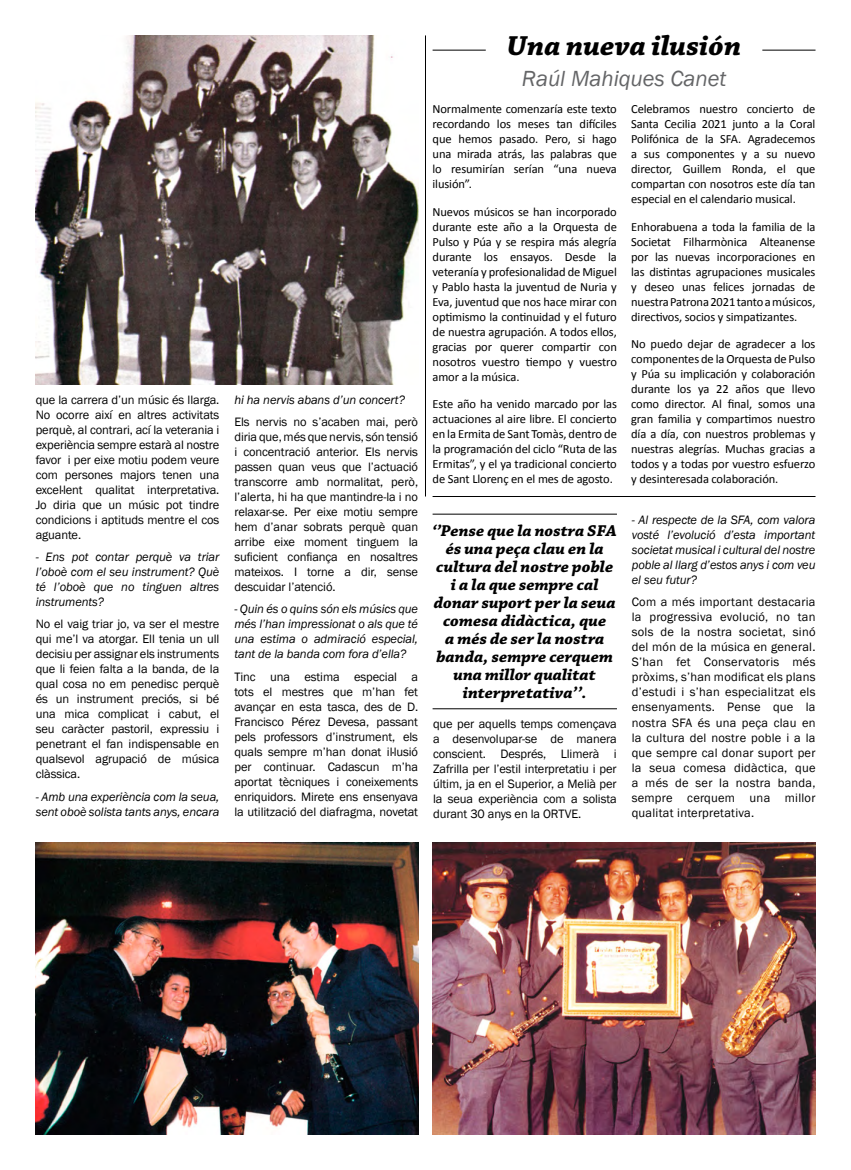
<style>
.page{position:relative;width:851px;height:1170px;background:#fff}
.page>*{position:absolute;margin:0;border:0;box-sizing:border-box;transform-origin:0 0}
.t1{font:italic 700 28.88px "Chaparral Pro";color:#000;scale:1.05 1}
.t2{font:italic 22.5px "Franklin Gothic";color:#646567}
.t3{font:italic 700 16.5px/18px "Chaparral Pro";color:#000;text-align:center;scale:1.05 1}
.t4{font:12.5px/15px "Franklin Gothic";letter-spacing:-.01em;color:#000;text-align:justify}
.t5{font:12.5px/15px "Calibri";letter-spacing:-.01em;color:#000;text-align:justify}
.t6{font:italic 12.5px/15px "Franklin Gothic";letter-spacing:-.01em;color:#000;text-align:justify}
</style>
<div class="page">
<hr style="left:762px;top:50px;width:53px;height:1px;background:#000">
<hr style="left:432px;top:50px;width:53px;height:1px;background:#000">
<hr style="left:425px;top:35px;width:1px;height:461px;background:#000">
<hr style="left:432px;top:496px;width:383px;height:1px;background:#000">
<img style="left:35px;top:35px;width:383px;height:349px">
<img style="left:35px;top:842px;width:383px;height:292px">
<img style="left:432px;top:842px;width:383px;height:292px">
<hr style="left:432px;top:514px;width:185px;height:1px;background:#000">
<hr style="left:432px;top:708px;width:185px;height:1px;background:#000">
<p class="t4" style="left:36px;top:392px;width:185px">que la carrera d’un músic és llarga.<br>No ocorre així en altres activitats perquè, al contrari, ací la veterania i experiència sempre estarà al nostre favor i per eixe motiu podem veure com persones majors tenen una excel·lent qualitat interpretativa.<br>Jo diria que un músic pot tindre condicions i aptituds mentre el cos aguante.</p>
<p class="t6" style="left:36px;top:549px;width:185px">- Ens pot contar perquè va triar l’oboè com el seu instrument? Què té l’oboè que no tinguen altres instruments?</p>
<p class="t4" style="left:36px;top:617px;width:185px">No el vaig triar jo, va ser el mestre qui me’l va atorgar. Ell tenia un ull decisiu per assignar els instruments que li feien falta a la banda, de la qual cosa no em penedisc perquè és un instrument preciós, si bé una mica complicat i cabut, el seu caràcter pastoril, expressiu i penetrant el fan indispensable en qualsevol agrupació de música clàssica.</p>
<p class="t6" style="left:36px;top:789px;width:185px">- Amb una experiència com la seua, sent oboè solista tants anys, encara</p>
<p class="t6" style="left:234px;top:392px;width:172px">hi ha nervis abans d’un concert?</p>
<p class="t4" style="left:234px;top:415px;width:185px">Els nervis no s’acaben mai, però diria que, més que nervis, són tensió i concentració anterior. Els nervis passen quan veus que l’actuació transcorre amb normalitat, però, l’alerta, hi ha que mantindre-la i no relaxar-se. Per eixe motiu sempre hem d’anar sobrats perquè quan arribe eixe moment tinguem la suficient confiança en nosaltres mateixos. I torne a dir, sense descuidar l’atenció.</p>
<p class="t6" style="left:234px;top:602px;width:185px">- Quin és o quins són els músics que més l’han impressionat o als que té una estima o admiració especial, tant de la banda com fora d’ella?</p>
<p class="t4" style="left:234px;top:669px;width:185px">Tinc una estima especial a tots el mestres que m’han fet avançar en esta tasca, des de D.<br>Francisco Pérez Devesa, passant pels professors d’instrument, els quals sempre m’han donat il·lusió per continuar. Cadascun m’ha aportat tècniques i coneixements enriquidors. Mirete ens ensenyava la utilització del diafragma, novetat</p>
<h1 class="t1" style="left:507px;top:29px;width:225px">Una nueva ilusión</h1>
<h2 class="t2" style="left:521px;top:65px;width:206px">Raúl Mahiques Canet</h2>
<p class="t5" style="left:432px;top:102px;width:186px">Normalmente comenzaría este texto recordando los meses tan difíciles que hemos pasado. Pero, si hago una mirada atrás, las palabras que lo resumirían serían “una nueva ilusión”.</p>
<p class="t5" style="left:432px;top:204px;width:186px">Nuevos músicos se han incorporado durante este año a la Orquesta de Pulso y Púa y se respira más alegría durante los ensayos. Desde la veteranía y profesionalidad de Miguel y Pablo hasta la juventud de Nuria y Eva, juventud que nos hace mirar con optimismo la continuidad y el futuro de nuestra agrupación. A todos ellos, gracias por querer compartir con nosotros vuestro tiempo y vuestro amor a la música.</p>
<p class="t5" style="left:432px;top:397px;width:186px">Este año ha venido marcado por las actuaciones al aire libre. El concierto en la Ermita de Sant Tomàs, dentro de la programación del ciclo “Ruta de las Ermitas”, y el ya tradicional concierto de Sant Llorenç en el mes de agosto.</p>
<h3 class="t3" style="left:432px;top:522px;width:177px">‘’Pense que la nostra SFA és una peça clau en la cultura del nostre poble i a la que sempre cal donar suport per la seua comesa didàctica, que<br>a més de ser la nostra banda, sempre cerquem una millor qualitat interpretativa’’.</h3>
<p class="t4" style="left:433px;top:716px;width:185px">que per aquells temps començava a desenvolupar-se de manera conscient. Després, Llimerà i Zafrilla per l’estil interpretatiu i per últim, ja en el Superior, a Melià per la seua experiència com a solista durant 30 anys en la ORTVE.</p>
<p class="t5" style="left:631px;top:102px;width:186px">Celebramos nuestro concierto de Santa Cecilia 2021 junto a la Coral Polifónica de la SFA. Agradecemos a sus componentes y a su nuevo director, Guillem Ronda, el que compartan con nosotros este día tan especial en el calendario musical.</p>
<p class="t5" style="left:631px;top:219px;width:186px">Enhorabuena a toda la familia de la Societat Filharmònica Alteanense por las nuevas incorporaciones en las distintas agrupaciones musicales y deseo unas felices jornadas de nuestra Patrona 2021 tanto a músicos, directivos, socios y simpatizantes.</p>
<p class="t5" style="left:631px;top:337px;width:186px">No puedo dejar de agradecer a los componentes de la Orquesta de Pulso y Púa su implicación y colaboración durante los ya 22 años que llevo como director. Al final, somos una gran familia y compartimos nuestro día a día, con nuestros problemas y nuestras alegrías. Muchas gracias a todos y a todas por vuestro esfuerzo y desinteresada colaboración.</p>
<p class="t6" style="left:631px;top:513px;width:185px">- Al respecte de la SFA, com valora vosté l’evolució d’esta important societat musical i cultural del nostre poble al llarg d’estos anys i com veu el seu futur?</p>
<p class="t4" style="left:631px;top:595px;width:185px">Com a més important destacaria la progressiva evolució, no tan sols de la nostra societat, sinó del món de la música en general.<br>S’han fet Conservatoris més pròxims, s’han modificat els plans d’estudi i s’han especialitzat els ensenyaments. Pense que la nostra SFA és una peça clau en la cultura del nostre poble i a la que sempre cal donar suport per la seua comesa didàctica, que a més de ser la nostra banda, sempre cerquem una millor qualitat interpretativa.</p>
</div>
